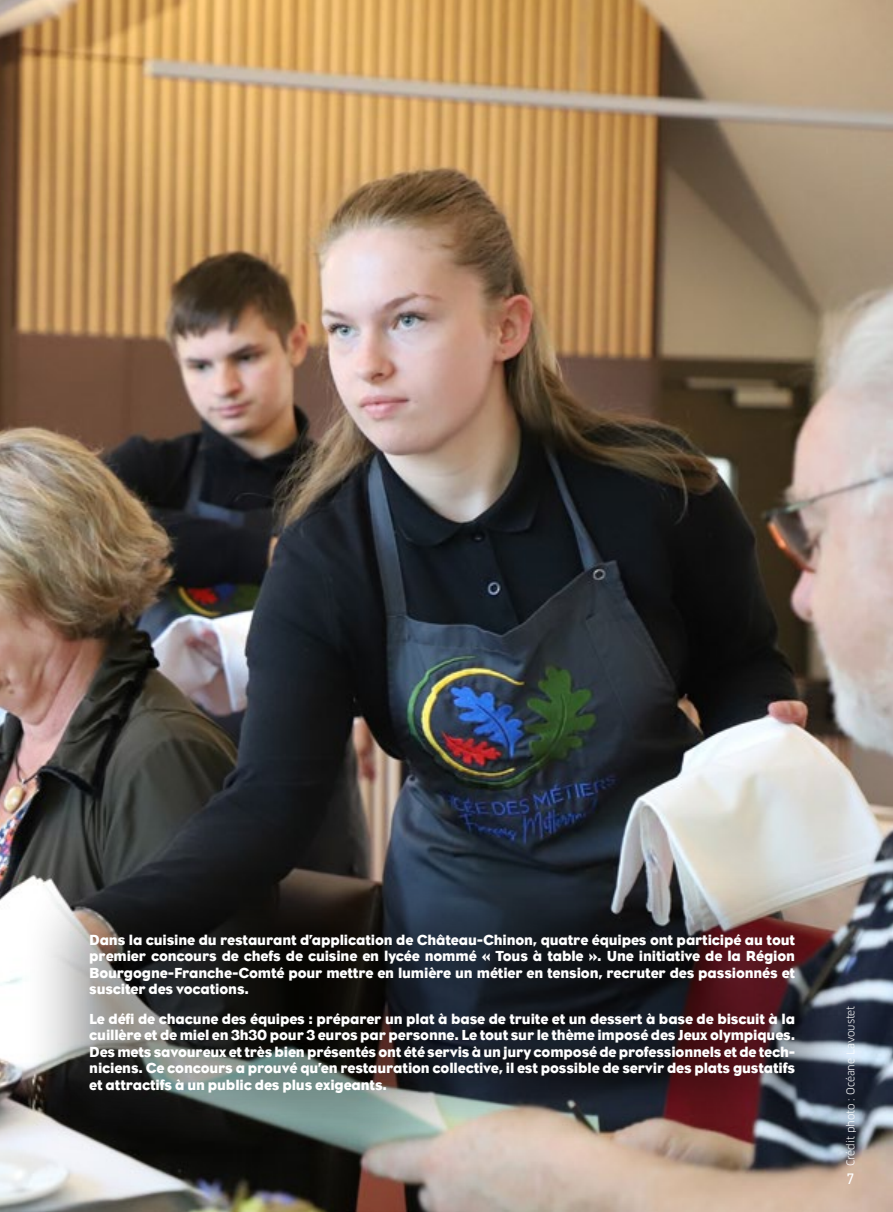
<style>
.page{position:relative;width:893px;height:1212px;background:#fff}
.page>*{position:absolute;margin:0;border:0;box-sizing:border-box;transform-origin:0 0}
.t1{font:15px/16.5px "Eagle";letter-spacing:-.01em;color:#fff;text-align:justify}
.t2{font:15px "PF Din Text Pro";color:#fff}
.t3{font:10.5px "Clan Pro";letter-spacing:-.01em;color:#fff}
</style>
<div class="page">
<img style="left:0;top:0;width:893px;height:1212px">
<div style="left:22px;top:867px;width:840px;height:291px;background:#000;opacity:.37"></div>
<p class="t1" style="left:89px;top:931px;width:707px">Dans la cuisine du restaurant d’application de Château-Chinon, quatre équipes ont participé au tout premier concours de chefs de cuisine en lycée nommé « Tous à table ». Une initiative de la Région Bourgogne-Franche-Comté pour mettre en lumière un métier en tension, recruter des passionnés et susciter des vocations.</p>
<p class="t1" style="left:89px;top:1010px;width:707px">Le défi de chacune des équipes : préparer un plat à base de truite et un dessert à base de biscuit à la cuillère et de miel en 3h30 pour 3 euros par personne. Le tout sur le thème imposé des Jeux olympiques.<br>Des mets savoureux et très bien présentés ont été servis à un jury composé de professionnels et de tech&shy;niciens. Ce concours a prouvé qu’en restauration collective, il est possible de servir des plats gustatifs et attractifs à un public des plus exigeants.</p>
<p class="t3" style="left:844px;top:1166px;width:162px;rotate:-90deg">Crédit photo : Océane Lavoustet</p>
<p class="t2" style="left:847px;top:1170px;width:9px">7</p>
</div>
